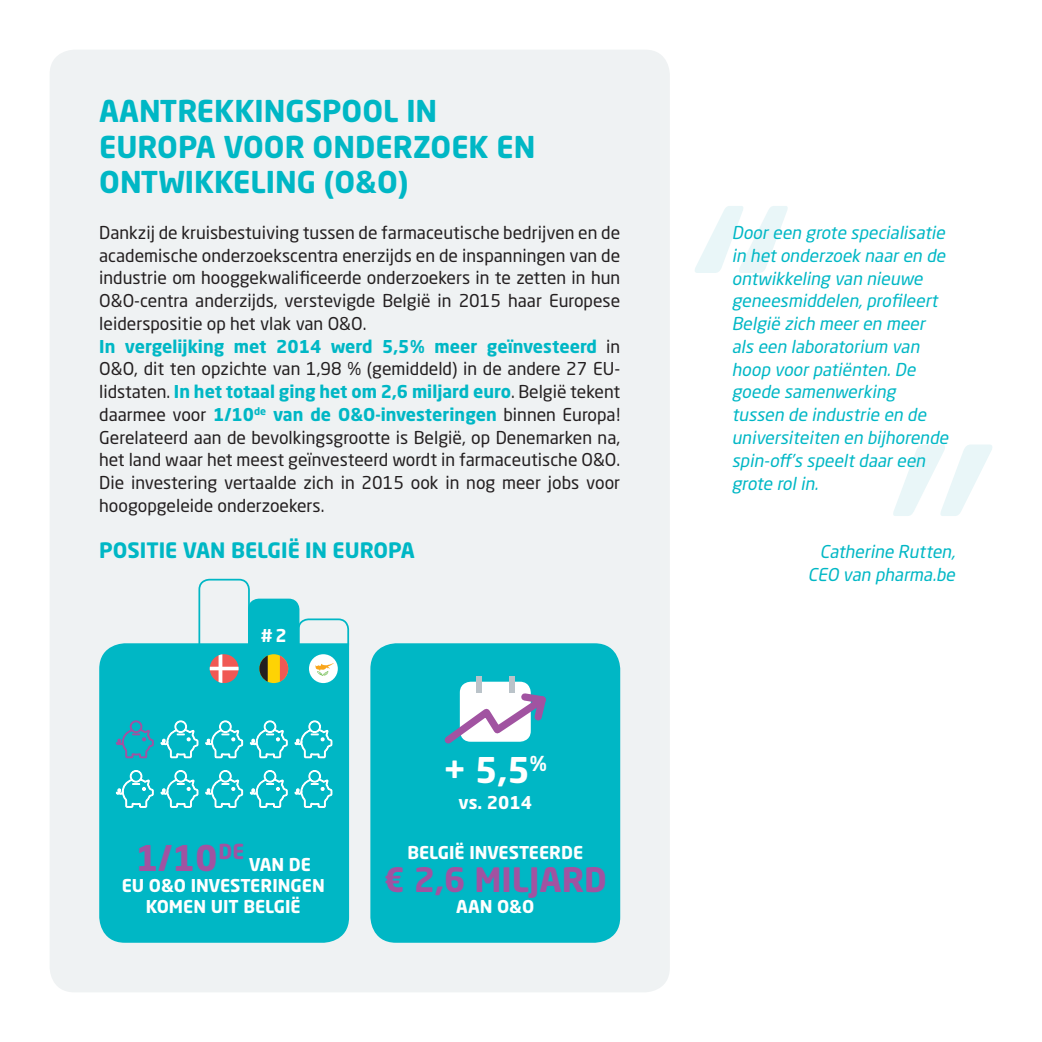
<style>
.page{position:relative;width:1042px;height:1042px;background:#fff}
.page>*{position:absolute;margin:0;border:0;box-sizing:border-box;transform-origin:0 0}
.t1{font:700 35px "Neo Sans Std";color:#a153a1}
.t2{font:700 35px "Neo Sans Std";color:#fff}
.t3{font:700 33.25px "Neo Sans Std";color:#a153a1}
.t4{font:700 29.75px/35.7px "Neo Sans Std";color:#00b7c5}
.t5{font:700 21px "Neo Sans Std";color:#00b7c5}
.t6{font:17.5px/22.8px "Neo Sans Std";color:#231f20}
.t7{font:italic 17.5px/22.8px "Neo Sans Std";color:#00b7c5}
.t8{font:700 17.5px "Neo Sans Std";color:#fff}
.s1{font-weight:700;color:#00b7c5}
</style>
<div class="page">
<div style="left:50px;top:50px;width:620px;height:942px;background:#eff2f3;border-radius:25px"></div>
<svg style="left:695px;top:206px;width:93px;height:67px"></svg>
<svg style="left:893px;top:444px;width:99px;height:72px"></svg>
<div style="left:371px;top:644px;width:248px;height:298px;background:#00b7c5;border-radius:25px"></div>
<div style="left:370px;top:643px;width:250px;height:300px;border:2px solid #00b7c5;border-radius:25px"></div>
<svg style="left:444px;top:676px;width:102px;height:68px"></svg>
<div style="left:99px;top:642px;width:251px;height:301px;background:#00b7c5"></div>
<div style="left:298px;top:618px;width:51px;height:37px;border:2px solid #00b7c5;border-radius:10px"></div>
<div style="left:249px;top:599px;width:50px;height:55px;background:#00b7c5;border-radius:10px"></div>
<div style="left:248px;top:598px;width:51px;height:57px;border:2px solid #00b7c5;border-radius:10px"></div>
<svg style="left:115px;top:720px;width:39px;height:39px;background:#20a2bd"></svg>
<svg style="left:160px;top:720px;width:128px;height:39px;background:#2fc4cf"></svg>
<svg style="left:294px;top:720px;width:39px;height:39px;background:#33c5d0"></svg>
<svg style="left:115px;top:769px;width:39px;height:39px;background:#34c5d0"></svg>
<svg style="left:160px;top:769px;width:128px;height:39px;background:#2fc4cf"></svg>
<svg style="left:294px;top:769px;width:39px;height:39px;background:#33c5d0"></svg>
<div style="left:198px;top:579px;width:52px;height:76px;border:2px solid #00b7c5;border-radius:10px"></div>
<div style="left:259px;top:654px;width:29px;height:29px;background:#fed304;border-radius:50%"></div>
<svg style="left:259px;top:655px;width:9px;height:27px"></svg>
<svg style="left:280px;top:655px;width:8px;height:27px"></svg>
<svg style="left:210px;top:654px;width:29px;height:29px"></svg>
<div style="left:309px;top:654px;width:29px;height:29px;background:#fff;border-radius:50%"></div>
<svg style="left:315px;top:663px;width:19px;height:13px"></svg>
<h3 class="t4" style="left:99px;top:92px;width:438px">AANTREKKINGSPOOL IN<br>EUROPA VOOR ONDERZOEK EN<br>ONTWIKKELING (O&amp;O)</h3>
<p class="t6" style="left:99px;top:221px;width:522px">Dankzij de kruisbestuiving tussen de farmaceutische bedrijven en de academische onderzoekscentra enerzijds en de inspanningen van de industrie om hooggekwalificeerde onderzoekers in te zetten in hun O&amp;O-centra anderzijds, verstevigde België in 2015 haar Europese leiderspositie op het vlak van O&amp;O.<br><span class="s1">In vergelijking met 2014 werd 5,5% meer geïnvesteerd</span> in O&amp;O, dit ten opzichte van 1,98 % (gemiddeld) in de andere 27 EU&shy;lidstaten. <span class="s1">In het totaal ging het om 2,6 miljard euro</span>. België tekent daarmee voor <span class="s1">1/10</span><sup>de</sup> <span class="s1">van de O&amp;O-investeringen</span> binnen Europa!<br>Gerelateerd aan de bevolkingsgrootte is België, op Denemarken na, het land waar het meest geïnvesteerd wordt in farmaceutische O&amp;O.<br>Die investering vertaalde zich in 2015 ook in nog meer jobs voor hoogopgeleide onderzoekers.</p>
<p class="t5" style="left:99px;top:536px;width:317px">POSITIE VAN BELGIË IN EUROPA</p>
<p class="t8" style="left:261px;top:624px;width:27px">#2</p>
<h1 class="t1" style="left:136px;top:835px;width:110px">1/10<sup>DE</sup></h1>
<p class="t8" style="left:249px;top:853px;width:64px">VAN DE</p>
<p class="t8" style="left:122px;top:874px;width:204px">EU O&amp;O INVESTERINGEN</p>
<p class="t8" style="left:146px;top:895px;width:156px">KOMEN UIT BELGIË</p>
<h1 class="t2" style="left:443px;top:747px;width:105px">+ 5,5<sup>%</sup></h1>
<p class="t8" style="left:458px;top:791px;width:75px">vs. 2014</p>
<p class="t8" style="left:407px;top:841px;width:177px">BELGIË INVESTEERDE</p>
<h2 class="t3" style="left:384px;top:858px;width:225px">€ 2,6 MILJARD</h2>
<p class="t8" style="left:456px;top:895px;width:79px">AAN O&amp;O</p>
<p class="t7" style="left:732px;top:221px;width:222px">Dooreen grote specialisatie in hetonderzoek naaren de ontwikkeling van nieuwe geneesmiddelen,profileert<br>België zich meeren meer als een laboratorium van hoop voorpatiënten.De goede samenwerking tussen de industrie en de universiteiten en bijhorende spin-off’s speeltdaareen grote rolin.</p>
<p class="t7" style="left:808px;top:540px;width:152px;text-align:right">Catherine Rutten,<br>CEO van pharma.be</p>
</div>
